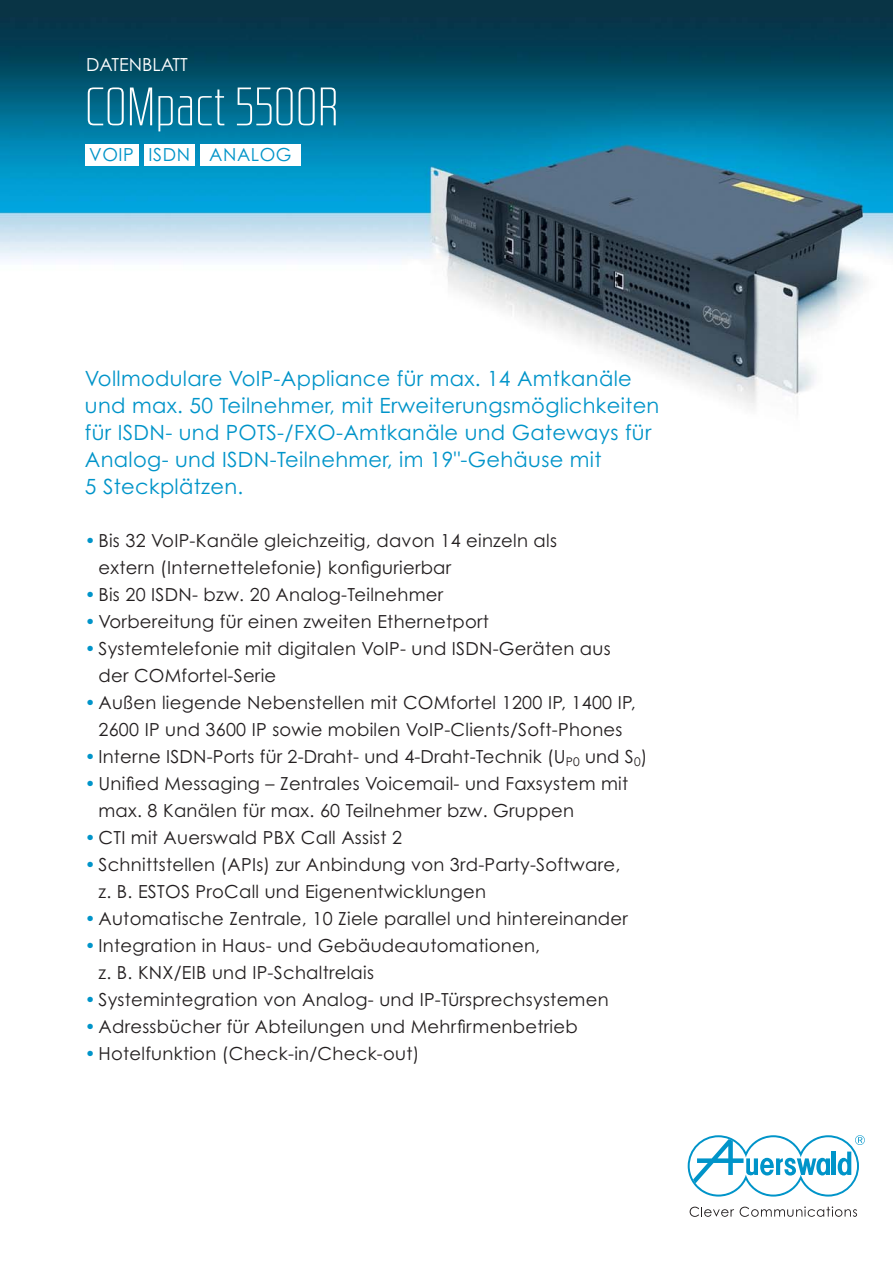
<style>
.page{position:relative;width:893px;height:1263px;background:#fff}
.page>*{position:absolute;margin:0;border:0;box-sizing:border-box;transform-origin:0 0}
.t1{font:300 54px "RB No 2.1 b";letter-spacing:.01em;color:#fff}
.t2{font:21px/27px "Century Gothic Pro";letter-spacing:.015em;color:#0094c9}
.t3{font:18px/27px "Century Gothic Pro";letter-spacing:.015em;color:#231f20}
.t4{font:18px "Century Gothic Pro";letter-spacing:.03em;color:#0094c9}
.t5{font:18px "Century Gothic Pro";color:#fff}
.s1{color:#0094c9}
</style>
<div class="page">
<img style="left:0;top:0;width:893px;height:1215px">
<svg style="left:688px;top:1135px;width:177px;height:62px"></svg>
<svg style="left:690px;top:1206px;width:167px;height:11px"></svg>
<div style="left:200px;top:144px;width:101px;height:21px;background:#fff"></div>
<div style="left:144px;top:144px;width:50px;height:21px;background:#fff"></div>
<div style="left:85px;top:144px;width:53px;height:21px;background:#fff"></div>
<p class="t5" style="left:86px;top:58px;width:103px">DATENBLATT</p>
<h1 class="t1" style="left:85px;top:75px;width:254px">COMpact 5500R</h1>
<p class="t4" style="left:89px;top:148px;width:204px">VOIP ISDN ANALOG</p>
<p class="t2" style="left:85px;top:367px;width:576px">Vollmodulare VoIP-Appliance für max. 14 Amtkanäle und max. 50 Teilnehmer, mit Erweiterungsmöglichkeiten für ISDN- und POTS-/FXO-Amtkanäle und Gateways für Analog- und ISDN-Teilnehmer, im 19"-Gehäuse mit<br>5 Steckplätzen.</p>
<p class="t3" style="left:98px;top:528px;width:460px;text-indent:-14px"><span class="s1">•</span> Bis 32 VoIP-Kanäle gleichzeitig, davon 14 einzeln als extern (Internettelefonie) konfigurierbar</p>
<p class="t3" style="left:85px;top:582px;width:360px"><span class="s1">•</span> Bis 20 ISDN- bzw. 20 Analog-Teilnehmer</p>
<p class="t3" style="left:85px;top:609px;width:405px"><span class="s1">•</span> Vorbereitung für einen zweiten Ethernetport</p>
<p class="t3" style="left:98px;top:636px;width:514px;text-indent:-14px"><span class="s1">•</span> Systemtelefonie mit digitalen VoIP- und ISDN-Geräten aus der COMfortel-Serie</p>
<p class="t3" style="left:85px;top:690px;width:552px;text-align:center"><span class="s1">•</span> Außen liegende Nebenstellen mit COMfortel 1200 IP, 1400 IP,<br>2600 IP und 3600 IP sowie mobilen VoIP-Clients/Soft-Phones</p>
<p class="t3" style="left:85px;top:744px;width:564px"><span class="s1">•</span> Interne ISDN-Ports für 2-Draht- und 4-Draht-Technik (U<sub>P0</sub> und S<sub>0</sub>)</p>
<p class="t3" style="left:98px;top:771px;width:531px;text-indent:-14px"><span class="s1">•</span> Unified Messaging – Zentrales Voicemail- und Faxsystem mit max. 8 Kanälen für max. 60 Teilnehmer bzw. Gruppen</p>
<p class="t3" style="left:85px;top:825px;width:319px"><span class="s1">•</span> CTI mit Auerswald PBX Call Assist 2</p>
<p class="t3" style="left:98px;top:852px;width:523px;text-indent:-14px"><span class="s1">•</span> Schnittstellen (APIs) zur Anbindung von 3rd-Party-Software, z. B. ESTOS ProCall und Eigenentwicklungen</p>
<p class="t3" style="left:85px;top:906px;width:544px"><span class="s1">•</span> Automatische Zentrale, 10 Ziele parallel und hintereinander</p>
<p class="t3" style="left:98px;top:933px;width:443px;text-indent:-14px"><span class="s1">•</span> Integration in Haus- und Gebäudeautomationen, z. B. KNX/EIB und IP-Schaltrelais</p>
<p class="t3" style="left:85px;top:987px;width:525px"><span class="s1">•</span> Systemintegration von Analog- und IP-Türsprechsystemen</p>
<p class="t3" style="left:85px;top:1014px;width:494px"><span class="s1">•</span> Adressbücher für Abteilungen und Mehrfirmenbetrieb</p>
<p class="t3" style="left:85px;top:1041px;width:336px"><span class="s1">•</span> Hotelfunktion (Check-in/Check-out)</p>
</div>
